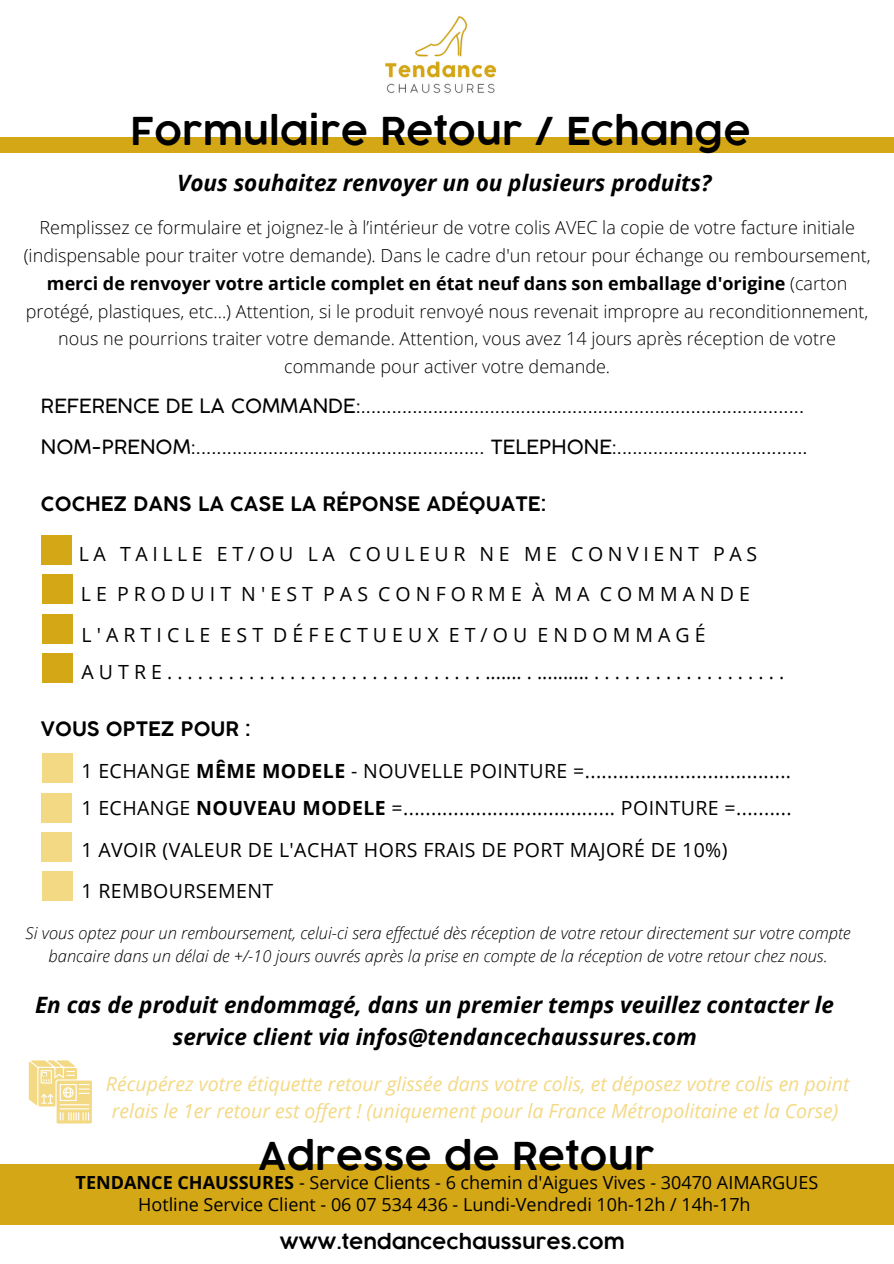
<style>
.page{position:relative;width:894px;height:1264px;background:#fff}
.page>*{position:absolute;margin:0;border:0;box-sizing:border-box;transform-origin:0 0}
.t1{font:600 37.5px "COCOGOOSE";color:#000}
.t2{font:italic 700 22.5px/31.5px "Open Sans";color:#000;text-align:center}
.t3{font:300 19.5px/40.8px "Cocogoose";color:#000}
.t4{font:19.5px/36.6px "Open Sans";letter-spacing:.02em;color:#000}
.t5{font:italic 19.5px/27px "Open Sans";color:#f4d984;text-align:center}
.t6{font:19.5px/40.5px "Open Sans";letter-spacing:.26em;color:#000}
.t7{font:600 19.5px "COCOGOOSE";color:#000}
.t8{font:19.5px "Open Sans";letter-spacing:.235em;color:#000}
.t9{font:300 18px/27.8px "Open Sans";color:#000;text-align:center}
.t10{font:18px "Open Sans";color:#000}
.t11{font:italic 300 16.5px/22.5px "Open Sans";color:#000;text-align:center}
.s1{font-weight:700}
</style>
<div class="page">
<div style="left:0;top:137px;width:893px;height:16px;background:#d4a716"></div>
<div style="left:41px;top:535px;width:30px;height:29px;background:#d4a716"></div>
<div style="left:42px;top:575px;width:30px;height:29px;background:#d4a716"></div>
<div style="left:42px;top:614px;width:30px;height:29px;background:#d4a716"></div>
<div style="left:42px;top:653px;width:30px;height:29px;background:#d4a716"></div>
<div style="left:42px;top:753px;width:30px;height:30px;background:#f4d984"></div>
<div style="left:41px;top:793px;width:30px;height:29px;background:#f4d984"></div>
<div style="left:41px;top:831px;width:30px;height:30px;background:#f4d984"></div>
<div style="left:42px;top:871px;width:30px;height:29px;background:#f4d984"></div>
<div style="left:0;top:1164px;width:893px;height:60px;background:#d4a716"></div>
<svg style="left:29px;top:1060px;width:63px;height:63px"></svg>
<img style="left:385px;top:16px;width:112px;height:78px">
<h1 class="t1" style="left:130px;top:117px;width:622px">Formulaire Retour / Echange</h1>
<p class="t2" style="left:177px;top:166px;width:535px">Vous souhaitez renvoyer un ou plusieurs produits?</p>
<p class="t9" style="left:24px;top:213px;width:848px">Remplissez ce formulaire et joignez-le à l’intérieur de votre colis AVEC la copie de votre facture initiale (indispensable pour traiter votre demande). Dans le cadre d'un retour pour échange ou remboursement, <span class="s1">merci de renvoyer votre article complet en état neuf dans son emballage d'origine</span> (carton protégé, plastiques, etc...) Attention, si le produit renvoyé nous revenait impropre au reconditionnement, nous ne pourrions traiter votre demande. Attention, vous avez 14 jours après réception de votre commande pour activer votre demande.</p>
<p class="t3" style="left:41px;top:386px;width:768px">REFERENCE DE LA COMMANDE:......................................................................................<br>NOM-PRENOM:........................................................ TELEPHONE:.....................................</p>
<p class="t7" style="left:41px;top:496px;width:506px">COCHEZ DANS LA CASE LA RÉPONSE ADÉQUATE:</p>
<p class="t6" style="left:79px;top:533px;width:679px">LA TAILLE ET/OU LA COULEUR NE ME CONVIENT PAS<br>LE PRODUIT N'EST PAS CONFORME À MA COMMANDE<br>L'ARTICLE EST DÉFECTUEUX ET/OU ENDOMMAGÉ</p>
<p class="t8" style="left:81px;top:658px;width:704px">AUTRE....................................................................</p>
<p class="t7" style="left:41px;top:721px;width:211px">VOUS OPTEZ POUR :</p>
<p class="t4" style="left:81px;top:752px;width:711px">1 ECHANGE <span class="s1">MÊME MODELE</span> - NOUVELLE POINTURE =.....................................<br>1 ECHANGE <span class="s1">NOUVEAU MODELE</span> =...................................... POINTURE =..........</p>
<p class="t4" style="left:81px;top:828px;width:647px;line-height:41.1px">1 AVOIR (VALEUR DE L'ACHAT HORS FRAIS DE PORT MAJORÉ DE 10%)<br>1 REMBOURSEMENT</p>
<p class="t11" style="left:26px;top:921px;width:826px">Si vous optez pour un remboursement, celui-ci sera effectué dès réception de votre retour directement sur votre compte bancaire dans un délai de +/-10 jours ouvrés après la prise en compte de la réception de votre retour chez nous.</p>
<p class="t2" style="left:35px;top:988px;width:800px">En cas de produit endommagé, dans un premier temps veuillez contacter le service client via infos@tendancechaussures.com</p>
<p class="t5" style="left:106px;top:1069px;width:744px">Récupérez votre étiquette retour glissée dans votre colis, et déposez votre colis en point relais le 1er retour est offert ! (uniquement pour la France Métropolitaine et la Corse)</p>
<h1 class="t1" style="left:258px;top:1141px;width:398px">Adresse de Retour</h1>
<p class="t10" style="left:76px;top:1170px;width:744px"><span class="s1">TENDANCE CHAUSSURES</span> - Service Clients - 6 chemin d'Aigues Vives - 30470 AIMARGUES</p>
<p class="t10" style="left:138px;top:1191px;width:614px">Hotline Service Client - 06 07 534 436 - Lundi-Vendredi 10h-12h / 14h-17h</p>
<p class="t7" style="left:280px;top:1234px;width:346px">www.tendancechaussures.com</p>
</div>
